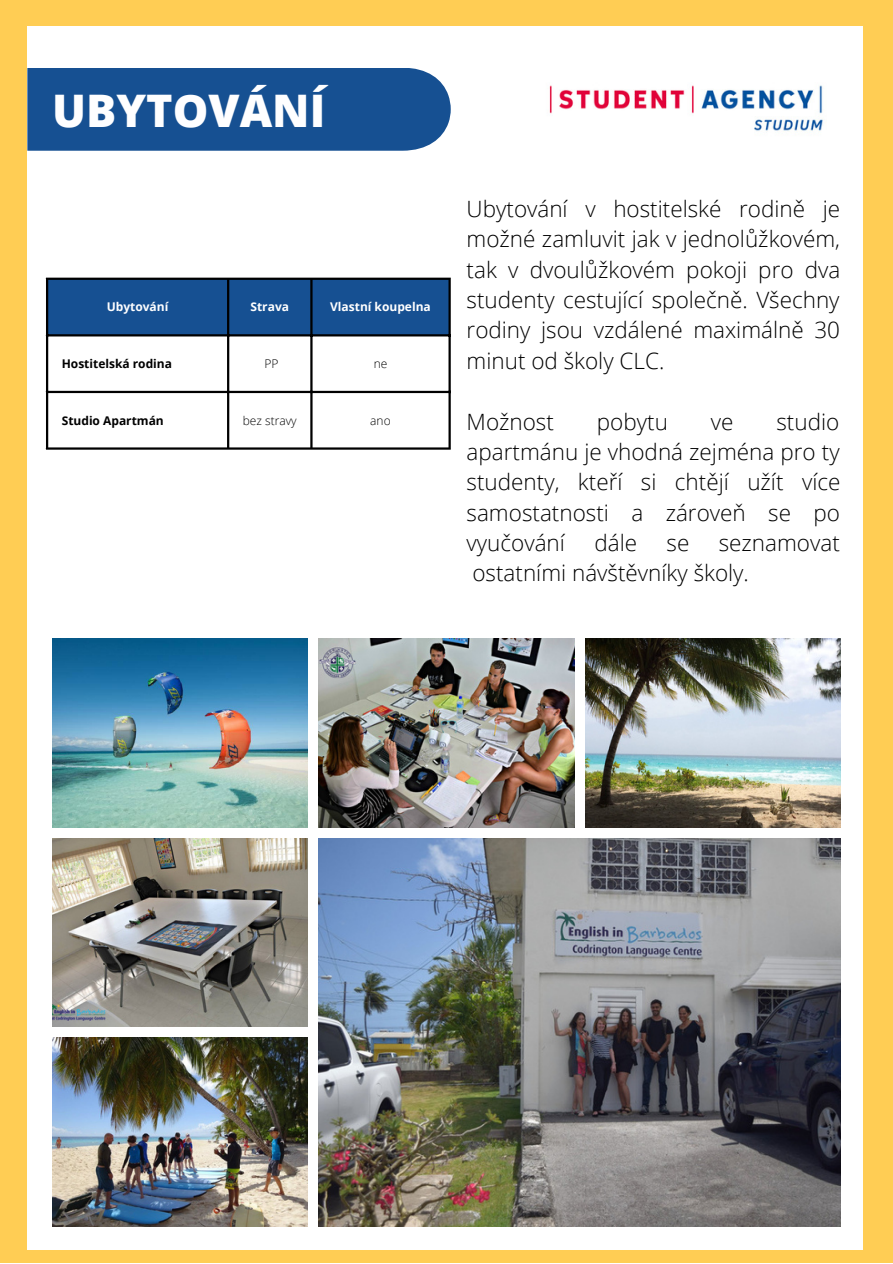
<style>
.page{position:relative;width:893px;height:1264px;background:#fff}
.page>*{position:absolute;margin:0;border:0;box-sizing:border-box;transform-origin:0 0}
.t1{font:800 44.85px "Open Sans";color:#fefeff}
.t2{font:300 22.5px/30.3px "Open Sans";color:#000;text-align:justify}
.t3{font:700 12px "Open Sans";color:#000}
.t4{font:700 12px "Open Sans";color:#fff}
.t5{font:300 12px "Open Sans";color:#000}
.t6{font:700 12px "Open Sans";color:#fefeff}
</style>
<div class="page">
<div style="left:0;top:0;width:892px;height:1262px;background:#ffcd54"></div>
<div style="left:27px;top:26px;width:835px;height:1223px;background:#fff"></div>
<img style="left:319px;top:638px;width:255px;height:189px">
<img style="left:52px;top:638px;width:255px;height:189px">
<img style="left:52px;top:838px;width:255px;height:188px">
<img style="left:52px;top:1037px;width:255px;height:189px">
<img style="left:319px;top:838px;width:521px;height:388px">
<img style="left:585px;top:638px;width:255px;height:189px">
<img style="left:549px;top:85px;width:274px;height:47px">
<div style="left:27px;top:68px;width:423px;height:83px;background:#165092"></div>
<div style="left:48px;top:280px;width:400px;height:54px;background:#165092"></div>
<hr style="left:46px;top:280px;width:2px;height:167px;background:#000">
<hr style="left:227px;top:280px;width:2px;height:167px;background:#000">
<hr style="left:310px;top:280px;width:2px;height:167px;background:#000">
<hr style="left:448px;top:280px;width:2px;height:167px;background:#000">
<hr style="left:46px;top:278px;width:404px;height:2px;background:#000">
<hr style="left:46px;top:334px;width:404px;height:2px;background:#000">
<hr style="left:46px;top:391px;width:404px;height:2px;background:#000">
<hr style="left:46px;top:447px;width:404px;height:2px;background:#000">
<h1 class="t1" style="left:52px;top:79px;width:274px">UBYTOVÁNÍ</h1>
<p class="t6" style="left:107px;top:298px;width:63px">Ubytování</p>
<p class="t4" style="left:250px;top:298px;width:40px">Strava</p>
<p class="t4" style="left:330px;top:298px;width:102px">Vlastní koupelna</p>
<p class="t3" style="left:62px;top:355px;width:112px">Hostitelská rodina</p>
<p class="t5" style="left:264px;top:355px;width:16px">PP</p>
<p class="t5" style="left:373px;top:355px;width:15px">ne</p>
<p class="t3" style="left:62px;top:412px;width:104px">Studio Apartmán</p>
<p class="t5" style="left:243px;top:412px;width:55px">bez stravy</p>
<p class="t5" style="left:370px;top:412px;width:22px">ano</p>
<p class="t2" style="left:466px;top:193px;width:375px">Ubytování v hostitelské rodině je možné zamluvit jak v jednolůžkovém, tak v dvoulůžkovém pokoji pro dva studenty cestující společně. Všechny rodiny jsou vzdálené maximálně 30 minut od školy CLC.</p>
<p class="t2" style="left:466px;top:405px;width:89px">Možnost</p>
<p class="t2" style="left:597px;top:405px;width:72px">pobytu</p>
<p class="t2" style="left:710px;top:405px;width:24px">ve</p>
<p class="t2" style="left:466px;top:405px;width:375px;text-indent:310px">studio apartmánu je vhodná zejména pro ty studenty, kteří si chtějí užít více samostatnosti a zároveň se po vyučování</p>
<p class="t2" style="left:594px;top:527px;width:44px">dále</p>
<p class="t2" style="left:666px;top:527px;width:24px">se</p>
<p class="t2" style="left:472px;top:527px;width:369px;text-indent:246px">seznamovat ostatními návštěvníky školy.</p>
</div>
